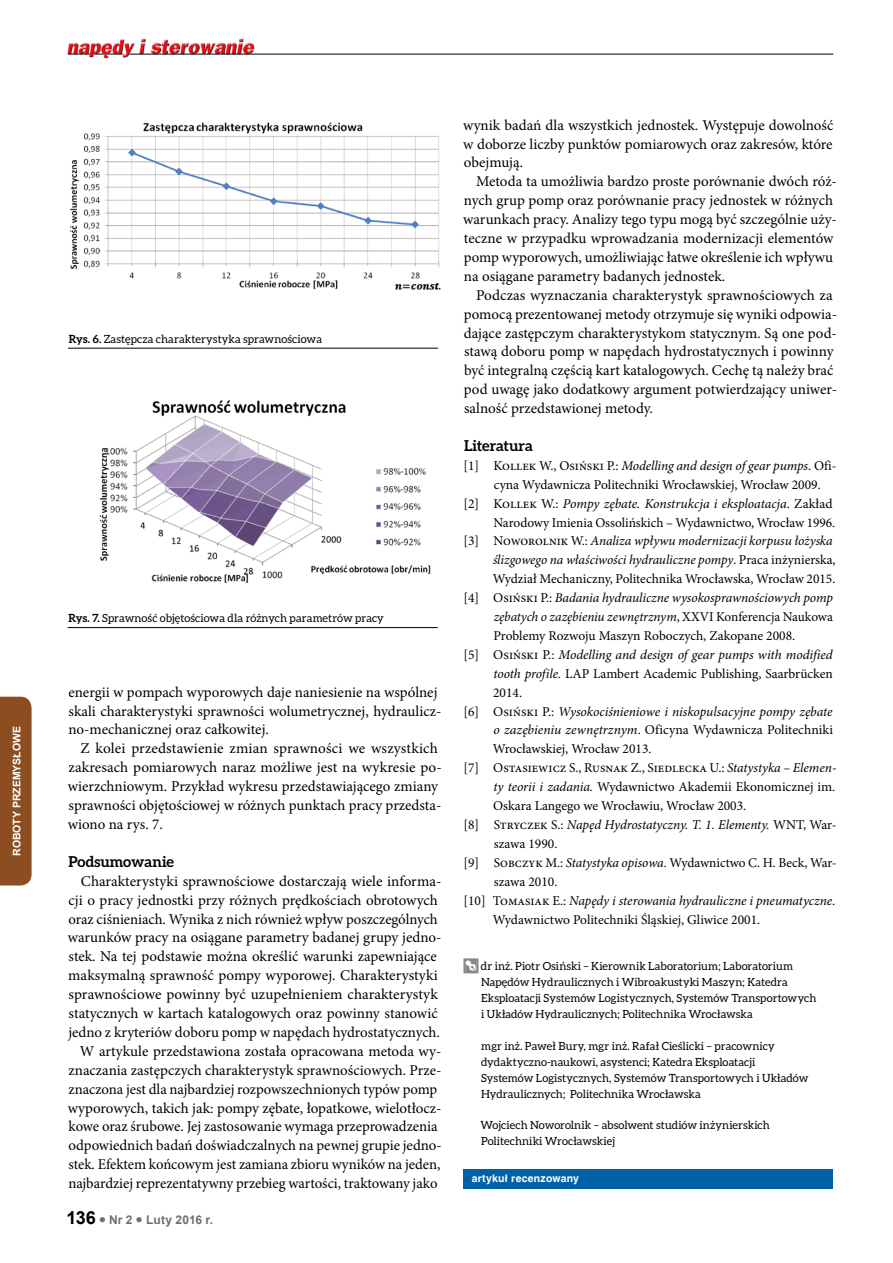
<style>
.page{position:relative;width:893px;height:1263px;background:#fff}
.page>*{position:absolute;margin:0;border:0;box-sizing:border-box;transform-origin:0 0}
.t1{font:15px/18.9px "Minion Pro";color:#000}
.t2{font:700 15px "Aleo";letter-spacing:-.005em;color:#000}
.t3{font:13.5px "Minion Pro";color:#000}
.t4{font:italic 13.5px "Minion Pro";letter-spacing:-.005em;color:#000}
.t5{font:700 12px "Arial";letter-spacing:.015em;color:#706f6f}
.t6{font:11.25px/15.9px "Aleo";letter-spacing:.005em;color:#000}
.t7{font:700 10.5px "Switzerland";letter-spacing:.02em;color:#fff}
.t8{font:700 10.5px "Arial";color:#fff}
.s1{font-weight:700}
.s2{font-size:18px;color:#000}
.s3{font-style:normal}
.s4{font-style:italic}
</style>
<div class="page">
<img style="left:67px;top:38px;width:190px;height:21px">
<hr style="left:129px;top:54px;width:704px;height:1px;background:#000">
<svg style="left:68px;top:54px;width:55px;height:1px"></svg>
<div style="left:0;top:697px;width:32px;height:188px;background:#8c4e20"></div>
<hr style="left:68px;top:348px;width:370px;height:1px;background:#000">
<hr style="left:68px;top:627px;width:370px;height:1px;background:#000">
<img style="left:70px;top:122px;width:371px;height:168px">
<img style="left:99px;top:400px;width:332px;height:183px">
<hr style="left:463px;top:958px;width:3px;height:15px;background:#878787">
<div style="left:463px;top:1169px;width:370px;height:20px;background:#0061a7"></div>
<svg style="left:466px;top:958px;width:12px;height:15px"></svg>
<p class="t8" style="left:10px;top:856px;width:131px;rotate:-90deg">Roboty przemysłowe</p>
<p class="t6" style="left:69px;top:331px;width:255px"><span class="s1">Rys. 6.</span> Zastępcza charakterystyka sprawnościowa</p>
<p class="t6" style="left:68px;top:610px;width:317px"><span class="s1">Rys. 7.</span> Sprawność objętościowa dla różnych parametrów pracy</p>
<p class="t1" style="left:68px;top:682px;width:374px">energii w pompach wyporowych daje naniesienie na wspólnej skali charakterystyki sprawności wolumetrycznej, hydraulicz&shy;no-mechanicznej oraz całkowitej.</p>
<p class="t1" style="left:68px;top:739px;width:375px;text-indent:13px">Z kolei przedstawienie zmian sprawności we wszystkich zakresach pomiarowych naraz możliwe jest na wykresie po&shy;wierzchniowym. Przykład wykresu przedstawiającego zmiany sprawności objętościowej w różnych punktach pracy przedsta&shy;wiono na rys. 7.</p>
<p class="t2" style="left:69px;top:853px;width:107px">Podsumowanie</p>
<p class="t1" style="left:81px;top:871px;width:362px">Charakterystyki sprawnościowe dostarczają wiele informa-</p>
<p class="t1" style="left:68px;top:890px;width:371px">cji o pracy jednostki przy różnych prędkościach obrotowych</p>
<p class="t1" style="left:68px;top:909px;width:371px">oraz ciśnieniach. Wynika z nich również wpływ poszczególnych</p>
<p class="t1" style="left:68px;top:928px;width:375px">warunków pracy na osiągane parametry badanej grupy jedno-</p>
<p class="t1" style="left:69px;top:947px;width:370px">stek. Na tej podstawie można określić warunki zapewniające</p>
<p class="t1" style="left:68px;top:966px;width:371px">maksymalną sprawność pompy wyporowej. Charakterystyki</p>
<p class="t1" style="left:69px;top:985px;width:371px">sprawnościowe powinny być uzupełnieniem charakterystyk</p>
<p class="t1" style="left:69px;top:1004px;width:371px">statycznych w kartach katalogowych oraz powinny stanowić</p>
<p class="t1" style="left:68px;top:1023px;width:373px">jedno z kryteriów doboru pomp w napędach hydrostatycznych.</p>
<p class="t1" style="left:80px;top:1042px;width:363px">W artykule przedstawiona została opracowana metoda wy-</p>
<p class="t1" style="left:69px;top:1060px;width:374px">znaczania zastępczych charakterystyk sprawnościowych. Prze-</p>
<p class="t1" style="left:69px;top:1079px;width:370px">znaczona jest dla najbardziej rozpowszechnionych typów pomp</p>
<p class="t1" style="left:68px;top:1098px;width:375px">wyporowych, takich jak: pompy zębate, łopatkowe, wielotłocz-</p>
<p class="t1" style="left:68px;top:1117px;width:371px">kowe oraz śrubowe. Jej zastosowanie wymaga przeprowadzenia</p>
<p class="t1" style="left:68px;top:1136px;width:375px">odpowiednich badań doświadczalnych na pewnej grupie jedno-</p>
<p class="t1" style="left:69px;top:1155px;width:373px">stek. Efektem końcowym jest zamiana zbioru wyników na jeden,</p>
<p class="t1" style="left:68px;top:1174px;width:371px">najbardziej reprezentatywny przebieg wartości, traktowany jako</p>
<p class="t5" style="left:67px;top:1212px;width:148px"><span class="s2">136</span> ● Nr 2 ● Luty 2016 r.</p>
<p class="t1" style="left:463px;top:115px;width:372px;text-align:justify">wynik badań dla wszystkich jednostek. Występuje dowolność w doborze liczby punktów pomiarowych oraz zakresów, które obejmują.</p>
<p class="t1" style="left:463px;top:172px;width:375px;text-indent:13px">Metoda ta umożliwia bardzo proste porównanie dwóch róż&shy;nych grup pomp oraz porównanie pracy jednostek w różnych warunkach pracy. Analizy tego typu mogą być szczególnie uży&shy;teczne w przypadku wprowadzania modernizacji elementów pomp wyporowych, umożliwiając łatwe określenie ich wpływu na osiągane parametry badanych jednostek.</p>
<p class="t1" style="left:464px;top:286px;width:375px;text-indent:12px">Podczas wyznaczania charakterystyk sprawnościowych za pomocą prezentowanej metody otrzymuje się wyniki odpowia&shy;dające zastępczym charakterystykom statycznym. Są one pod&shy;stawą doboru pomp w napędach hydrostatycznych i powinny być integralną częścią kart katalogowych. Cechę tą należy brać pod uwagę jako dodatkowy argument potwierdzający uniwer&shy;salność przedstawionej metody.</p>
<p class="t2" style="left:464px;top:437px;width:70px">Literatura</p>
<p class="t4" style="left:463px;top:456px;width:375px"><span class="s3">[1] Kollek W., Osiński P.:</span> Modelling and design of gear pumps<span class="s3">. Ofi-</span></p>
<p class="t3" style="left:494px;top:475px;width:329px">cyna Wydawnicza Politechniki Wrocławskiej, Wrocław 2009.</p>
<p class="t4" style="left:463px;top:494px;width:371px"><span class="s3">[2] Kollek W.:</span> Pompy zębate. Konstrukcja i eksploatacja<span class="s3">. Zakład</span></p>
<p class="t3" style="left:493px;top:513px;width:343px">Narodowy Imienia Ossolińskich – Wydawnictwo, Wrocław 1996.</p>
<p class="t4" style="left:463px;top:532px;width:371px"><span class="s3">[3] Noworolnik W.:</span> Analiza wpływu modernizacji korpusu łożyska</p>
<p class="t4" style="left:493px;top:551px;width:344px">ślizgowego na właściwości hydrauliczne pompy<span class="s3">. Praca inżynierska,</span></p>
<p class="t3" style="left:493px;top:570px;width:344px">Wydział Mechaniczny, Politechnika Wrocławska, Wrocław 2015.</p>
<p class="t4" style="left:463px;top:589px;width:371px"><span class="s3">[4] Osiński P.:</span> Badania hydrauliczne wysokosprawnościowych pomp</p>
<p class="t4" style="left:494px;top:607px;width:341px">zębatych o zazębieniu zewnętrznym<span class="s3">, XXVI Konferencja Naukowa</span></p>
<p class="t3" style="left:493px;top:627px;width:303px">Problemy Rozwoju Maszyn Roboczych, Zakopane 2008.</p>
<p class="t4" style="left:463px;top:645px;width:371px"><span class="s3">[5] Osiński P.:</span> Modelling and design of gear pumps with modified</p>
<p class="t3" style="left:493px;top:664px;width:341px"><span class="s4">tooth profile.</span> LAP Lambert Academic Publishing, Saarbrücken</p>
<p class="t3" style="left:493px;top:683px;width:30px">2014.</p>
<p class="t4" style="left:463px;top:702px;width:371px"><span class="s3">[6] Osiński P.:</span> Wysokociśnieniowe i niskopulsacyjne pompy zębate</p>
<p class="t3" style="left:493px;top:721px;width:341px"><span class="s4">o zazębieniu zewnętrznym</span>. Oficyna Wydawnicza Politechniki</p>
<p class="t3" style="left:493px;top:740px;width:160px">Wrocławskiej, Wrocław 2013.</p>
<p class="t3" style="left:463px;top:759px;width:375px">[7] Ostasiewicz S., Rusnak Z., Siedlecka U.: <span class="s4">Statystyka – Elemen-</span></p>
<p class="t3" style="left:493px;top:778px;width:343px"><span class="s4">ty teorii i zadania.</span> Wydawnictwo Akademii Ekonomicznej im.</p>
<p class="t3" style="left:493px;top:797px;width:255px">Oskara Langego we Wrocławiu, Wrocław 2003.</p>
<p class="t4" style="left:463px;top:815px;width:375px"><span class="s3">[8] Stryczek S.:</span> Napęd Hydrostatyczny. T. 1. Elementy. <span class="s3">WNT, War-</span></p>
<p class="t3" style="left:494px;top:834px;width:65px">szawa 1990.</p>
<p class="t3" style="left:463px;top:853px;width:375px">[9] Sobczyk M.: <span class="s4">Statystyka opisowa</span>. Wydawnictwo C. H. Beck, War-</p>
<p class="t3" style="left:494px;top:872px;width:65px">szawa 2010.</p>
<p class="t4" style="left:463px;top:891px;width:373px"><span class="s3">[10] Tomasiak E.:</span> Napędy i sterowania hydrauliczne i pneumatyczne<span class="s3">.</span></p>
<p class="t3" style="left:493px;top:910px;width:269px">Wydawnictwo Politechniki Śląskiej, Gliwice 2001.</p>
<p class="t6" style="left:481px;top:958px;width:337px">dr inż. Piotr Osiński – Kierownik Laboratorium; Laboratorium Napędów Hydraulicznych i Wibroakustyki Maszyn; Katedra Eksploatacji Systemów Logistycznych, Systemów Transportowych i Układów Hydraulicznych; Politechnika Wrocławska</p>
<p class="t6" style="left:481px;top:1038px;width:329px">mgr inż. Paweł Bury, mgr inż. Rafał Cieślicki – pracownicy dydaktyczno-naukowi, asystenci; Katedra Eksploatacji Systemów Logistycznych, Systemów Transportowych i Układów Hydraulicznych; Politechnika Wrocławska</p>
<p class="t6" style="left:480px;top:1117px;width:291px">Wojciech Noworolnik – absolwent studiów inżynierskich<br>Politechniki Wrocławskiej</p>
<p class="t7" style="left:472px;top:1172px;width:109px">artykuł recenzowany</p>
</div>
